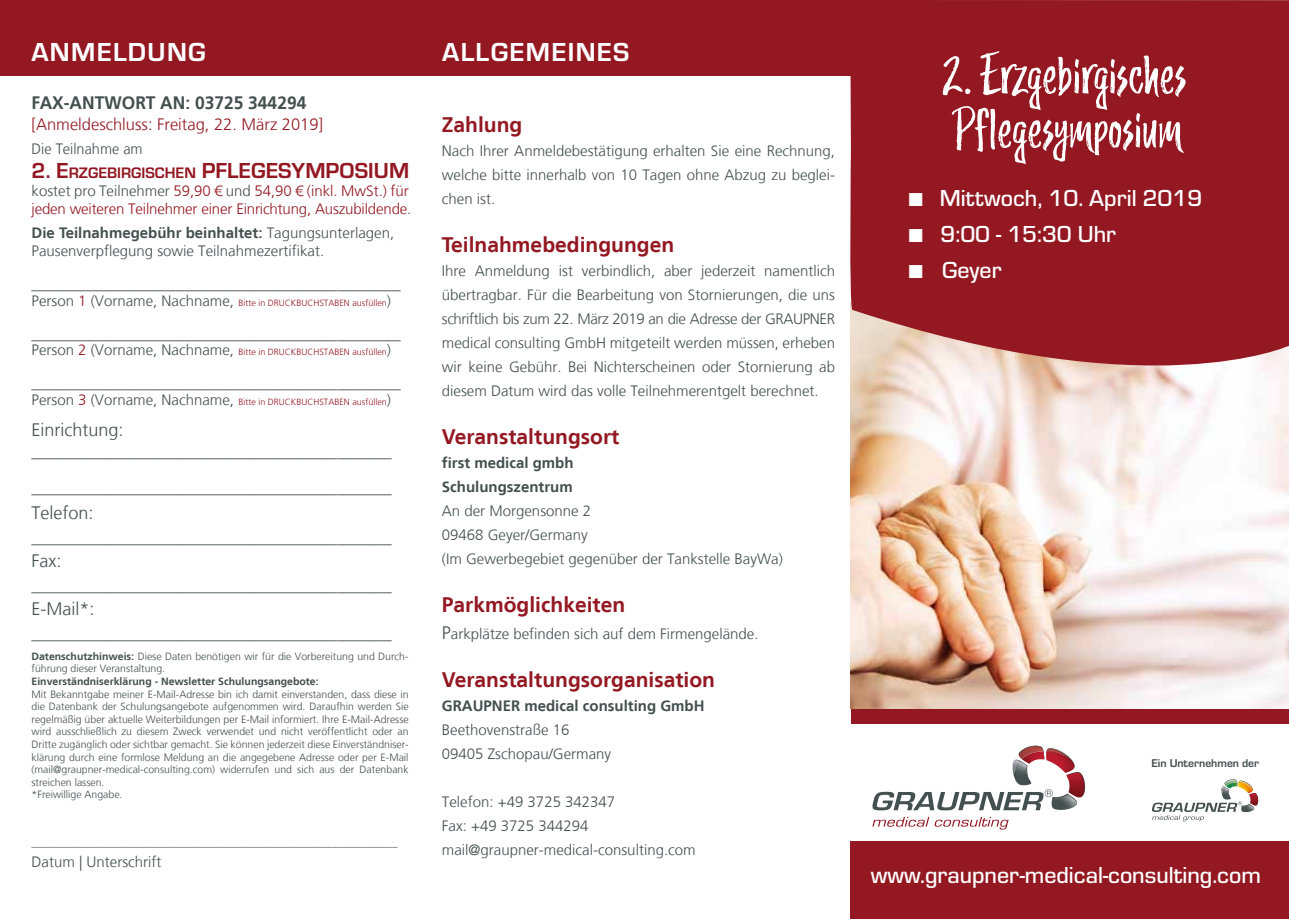
<style>
.page{position:relative;width:1289px;height:919px;background:#fff}
.page>*{position:absolute;margin:0;border:0;box-sizing:border-box;transform-origin:0 0}
.t1{font:54px/54px "Trailmade";color:#fff}
.t2{font:700 27px "Eurostile";letter-spacing:.05em;color:#fff}
.t3{font:500 24px/36px "Eurostile";color:#fff}
.t4{font:700 22.5px "Eurostile";letter-spacing:.005em;color:#931822}
.t5{font:700 21px "Frutiger LT";color:#931822}
.t6{font:300 18px/24.3px "Frutiger LT";color:#444f50}
.t7{font:700 18px "Frutiger LT";color:#444f50}
.t8{font:300 16.5px "Frutiger LT";color:#931822}
.t9{font:300 15px/24px "Frutiger LT";color:#444f50}
.t10{font:300 15px/18px "Frutiger LT";letter-spacing:-.01em;color:#931721}
.t11{font:700 15px/24px "Frutiger LT";color:#444f50}
.t12{font:300 12px "Frutiger LT";color:#444f50}
.t13{font:700 11.7px "Eurostile";color:#444f50}
.t14{font:300 10.5px/12.6px "Frutiger LT";color:#444f50}
.t15{font:700 10.5px "Frutiger LT";color:#444f50}
.t16{font:300 9px "Frutiger LT";color:#931822}
.s1{font-size:15.75px}
.s2{color:#444f50}
.s3{font-weight:700}
.s4{font-size:15px;color:#444f50}
.s5{font-size:15px;color:#931721}
.s6{font-size:18px}
</style>
<div class="page">
<img style="left:850px;top:409px;width:438px;height:300px">
<svg style="left:848px;top:0;width:440px;height:409px;background:#a0353c"></svg>
<svg style="left:872px;top:816px;width:136px;height:13px"></svg>
<svg style="left:872px;top:745px;width:213px;height:65px"></svg>
<svg style="left:1152px;top:779px;width:106px;height:42px"></svg>
<div style="left:0;top:0;width:852px;height:75px;background:#931822"></div>
<div style="left:850px;top:841px;width:438px;height:77px;background:#931822"></div>
<div style="left:850px;top:709px;width:438px;height:15px;background:#931822"></div>
<svg style="left:909px;top:192px;width:13px;height:13px"></svg>
<svg style="left:909px;top:228px;width:13px;height:13px"></svg>
<svg style="left:909px;top:264px;width:13px;height:13px"></svg>
<h2 class="t2" style="left:31px;top:32px;width:176px">ANMELDUNG</h2>
<h2 class="t2" style="left:442px;top:32px;width:189px">ALLGEMEINES</h2>
<p class="t7" style="left:32px;top:92px;width:276px">FAX-ANTWORT AN: 03725 344294</p>
<p class="t8" style="left:32px;top:115px;width:293px">[Anmeldeschluss: Freitag, 22. März 2019]</p>
<p class="t9" style="left:32px;top:137px;width:113px">Die Teilnahme am</p>
<h3 class="t4" style="left:32px;top:154px;width:379px">2. E<span class="s1">RZGEBIRGISCHEN</span> PFLEGESYMPOSIUM</h3>
<p class="t10" style="left:32px;top:182px;width:381px"><span class="s2">kostet pro Teilnehmer</span> 59,90 € <span class="s2">und</span> 54,90 € (inkl. MwSt.) für jeden weiteren Teilnehmer einer Einrichtung, Auszubildende<span class="s2">.</span></p>
<p class="t9" style="left:32px;top:224px;width:364px;line-height:18px"><span class="s3">Die Teilnahmegebühr beinhaltet:</span> Tagungsunterlagen,<br>Pausenverpflegung sowie Teilnahmezertifikat.</p>
<p class="t6" style="left:32px;top:271px;width:370px">_________________________________________</p>
<p class="t16" style="left:32px;top:297px;width:361px"><span class="s4">Person</span> <span class="s5">1</span> <span class="s4">(Vorname, Nachname,</span> Bitte in DRUCKBUCHSTABEN ausfüllen<span class="s4">)</span></p>
<p class="t6" style="left:32px;top:320px;width:370px">_________________________________________</p>
<p class="t16" style="left:32px;top:347px;width:361px"><span class="s4">Person</span> <span class="s5">2</span> <span class="s4">(Vorname, Nachname,</span> Bitte in DRUCKBUCHSTABEN ausfüllen<span class="s4">)</span></p>
<p class="t6" style="left:32px;top:370px;width:370px">_________________________________________</p>
<p class="t16" style="left:32px;top:396px;width:361px"><span class="s4">Person</span> <span class="s5">3</span> <span class="s4">(Vorname, Nachname,</span> Bitte in DRUCKBUCHSTABEN ausfüllen<span class="s4">)</span></p>
<p class="t6" style="left:32px;top:419px;width:361px;line-height:21px">Einrichtung: ________________________________________</p>
<p class="t6" style="left:32px;top:475px;width:361px">________________________________________<br>Telefon: ________________________________________<br>Fax: ________________________________________<br>E-Mail*: ________________________________________</p>
<p class="t14" style="left:32px;top:650px;width:378px"><span class="s3">Datenschutzhinweis:</span> Diese Daten benötigen wir für die Vorbereitung und Durch&shy;führung dieser Veranstaltung.</p>
<p class="t15" style="left:32px;top:675px;width:289px">Einverständniserklärung - Newsletter Schulungsangebote:</p>
<p class="t14" style="left:32px;top:687px;width:379px">Mit Bekanntgabe meiner E-Mail-Adresse bin ich damit einverstanden, dass diese in die Datenbank der Schulungsangebote aufgenommen wird. Daraufhin werden Sie regelmäßig über aktuelle Weiterbildungen per E-Mail informiert. Ihre E-Mail-Adresse wird ausschließlich zu diesem Zweck verwendet und nicht veröffentlicht oder an Dritte zugänglich oder sichtbar gemacht. Sie können jederzeit diese Einverständniser&shy;klärung durch eine formlose Meldung an die angegebene Adresse oder per E-Mail (mail@graupner-medical-consulting.com) widerrufen und sich aus der Datenbank streichen lassen.<br>*Freiwillige Angabe.</p>
<p class="t12" style="left:32px;top:835px;width:367px">_____________________________________________________________</p>
<p class="t9" style="left:32px;top:850px;width:131px">Datum | Unterschrift</p>
<h3 class="t5" style="left:442px;top:112px;width:82px">Zahlung</h3>
<p class="t9" style="left:442px;top:139px;width:395px;text-align:justify">Nach Ihrer Anmeldebestätigung erhalten Sie eine Rechnung, welche bitte innerhalb von 10 Tagen ohne Abzug zu beglei&shy;chen ist.</p>
<h3 class="t5" style="left:442px;top:232px;width:234px">Teilnahmebedingungen</h3>
<p class="t9" style="left:442px;top:259px;width:395px;text-align:justify">Ihre Anmeldung ist verbindlich, aber jederzeit namentlich übertragbar. Für die Bearbeitung von Stornierungen, die uns schriftlich bis zum 22. März 2019 an die Adresse der GRAUPNER medical consulting GmbH mitgeteilt werden müssen, erheben wir keine Gebühr. Bei Nichterscheinen oder Stornierung ab diesem Datum wird das volle Teilnehmerentgelt berechnet.</p>
<h3 class="t5" style="left:442px;top:424px;width:179px">Veranstaltungsort</h3>
<p class="t11" style="left:442px;top:451px;width:133px">first medical gmbh<br>Schulungszentrum</p>
<p class="t9" style="left:442px;top:499px;width:342px">An der Morgensonne 2<br>09468 Geyer/Germany<br>(Im Gewerbegebiet gegenüber der Tankstelle BayWa)</p>
<h3 class="t5" style="left:442px;top:592px;width:185px">Parkmöglichkeiten</h3>
<p class="t9" style="left:442px;top:622px;width:318px"><span class="s6">P</span>arkplätze befinden sich auf dem Firmengelände.</p>
<h3 class="t5" style="left:442px;top:667px;width:275px">Veranstaltungsorganisation</h3>
<p class="t11" style="left:442px;top:694px;width:264px">GRAUPNER medical consulting GmbH</p>
<p class="t9" style="left:442px;top:718px;width:171px">Beethovenstraße 16<br>09405 Zschopau/Germany</p>
<p class="t9" style="left:442px;top:790px;width:255px">Telefon: +49 3725 342347<br>Fax: +49 3725 344294 mail@graupner-medical-consulting.com</p>
<h1 class="t1" style="left:941px;top:49px;width:246px">2. Erzgebirgisches<br>Pflegesymposium</h1>
<h3 class="t3" style="left:939px;top:178px;width:264px">Mittwoch, 10. April 2019<br>9:00 - 15:30 Uhr<br>Geyer</h3>
<p class="t13" style="left:1151px;top:754px;width:109px">Ein Unternehmen der</p>
<h3 class="t3" style="left:870px;top:855px;width:391px">www.graupner-medical-consulting.com</h3>
</div>
